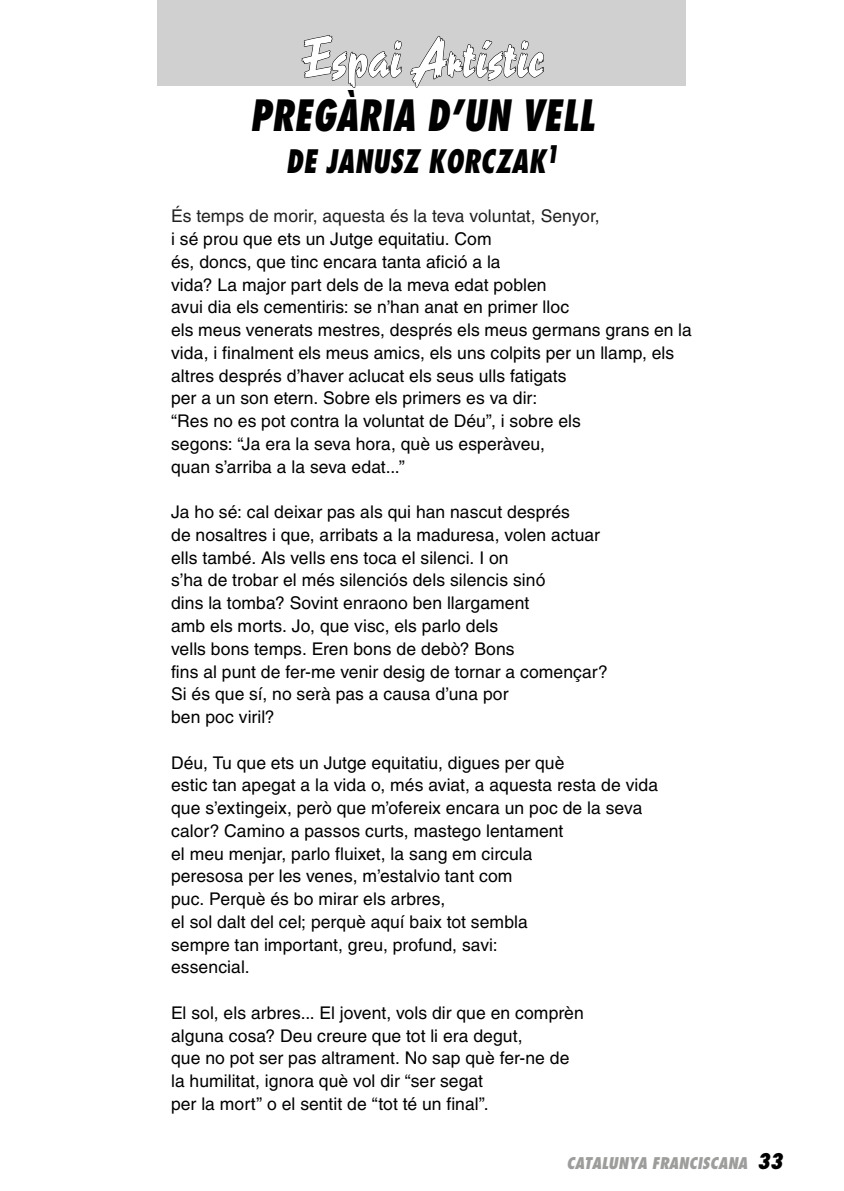
<style>
.page{position:relative;width:844px;height:1191px;background:#fff}
.page>*{position:absolute;margin:0;border:0;box-sizing:border-box;transform-origin:0 0}
.t1{font:52.5px "Reporter LT Std 2";color:#fff}
.t2{font:italic 800 condensed 42px "Futura Std";letter-spacing:.01em;color:#000;scale:.87 1}
.t3{font:italic 800 condensed 31.5px "Futura Std";letter-spacing:.01em;color:#000;scale:.87 1}
.t4{font:17.5px/22.8px "Helvetica LT Std";letter-spacing:.005em;color:#000}
.t5{font:17.5px "Helvetica LT Std";letter-spacing:.005em;color:#222}
.t6{font:italic 800 condensed 15.75px "Futura Std";color:#9d9d9c}
.s1{font-size:21px;color:#000}
</style>
<div class="page">
<div style="left:157px;top:0;width:528px;height:86px;background:#d0d0d0"></div>
<svg style="left:301px;top:35px;width:101px;height:53px"></svg>
<svg style="left:410px;top:35px;width:134px;height:53px"></svg>
<h1 class="t1" style="left:299px;top:25px;width:246px">Espai Artístic</h1>
<h2 class="t2" style="left:250px;top:89px;width:397px">PREGÀRIA D’UN VELL</h2>
<h3 class="t3" style="left:286px;top:142px;width:314px">DE JANUSZ KORCZAK<sup>1</sup></h3>
<p class="t5" style="left:171px;top:206px;width:430px">És temps de morir, aquesta és la teva voluntat, Senyor,</p>
<p class="t4" style="left:171px;top:227px;width:522px">i sé prou que ets un Jutge equitatiu. Com<br>és, doncs, que tinc encara tanta afició a la<br>vida? La major part dels de la meva edat poblen<br>avui dia els cementiris: se n’han anat en primer lloc<br>els meus venerats mestres, després els meus germans grans en la vida, i finalment els meus amics, els uns colpits per un llamp, els altres després d’haver aclucat els seus ulls fatigats<br>per a un son etern. Sobre els primers es va dir:<br>“Res no es pot contra la voluntat de Déu”, i sobre els<br>segons: “Ja era la seva hora, què us esperàveu,<br>quan s’arriba a la seva edat...”</p>
<p class="t4" style="left:171px;top:500px;width:438px">Ja ho sé: cal deixar pas als qui han nascut després<br>de nosaltres i que, arribats a la maduresa, volen actuar ells també. Als vells ens toca el silenci. I on<br>s’ha de trobar el més silenciós dels silencis sinó<br>dins la tomba? Sovint enraono ben llargament<br>amb els morts. Jo, que visc, els parlo dels<br>vells bons temps. Eren bons de debò? Bons<br>fins al punt de fer-me venir desig de tornar a començar?<br>Si és que sí, no serà pas a causa d’una por<br>ben poc viril?</p>
<p class="t4" style="left:171px;top:751px;width:488px">Déu, Tu que ets un Jutge equitatiu, digues per què<br>estic tan apegat a la vida o, més aviat, a aquesta resta de vida que s’extingeix, però que m’ofereix encara un poc de la seva calor? Camino a passos curts, mastego lentament<br>el meu menjar, parlo fluixet, la sang em circula<br>peresosa per les venes, m’estalvio tant com<br>puc. Perquè és bo mirar els arbres,<br>el sol dalt del cel; perquè aquí baix tot sembla<br>sempre tan important, greu, profund, savi:<br>essencial.</p>
<p class="t4" style="left:171px;top:1001px;width:414px">El sol, els arbres... El jovent, vols dir que en comprèn alguna cosa? Deu creure que tot li era degut,<br>que no pot ser pas altrament. No sap què fer-ne de la humilitat, ignora què vol dir “ser segat<br>per la mort” o el sentit de “tot té un final”.</p>
<p class="t6" style="left:566px;top:1152px;width:217px">CATALUNYA FRANCISCANA <span class="s1">33</span></p>
</div>
